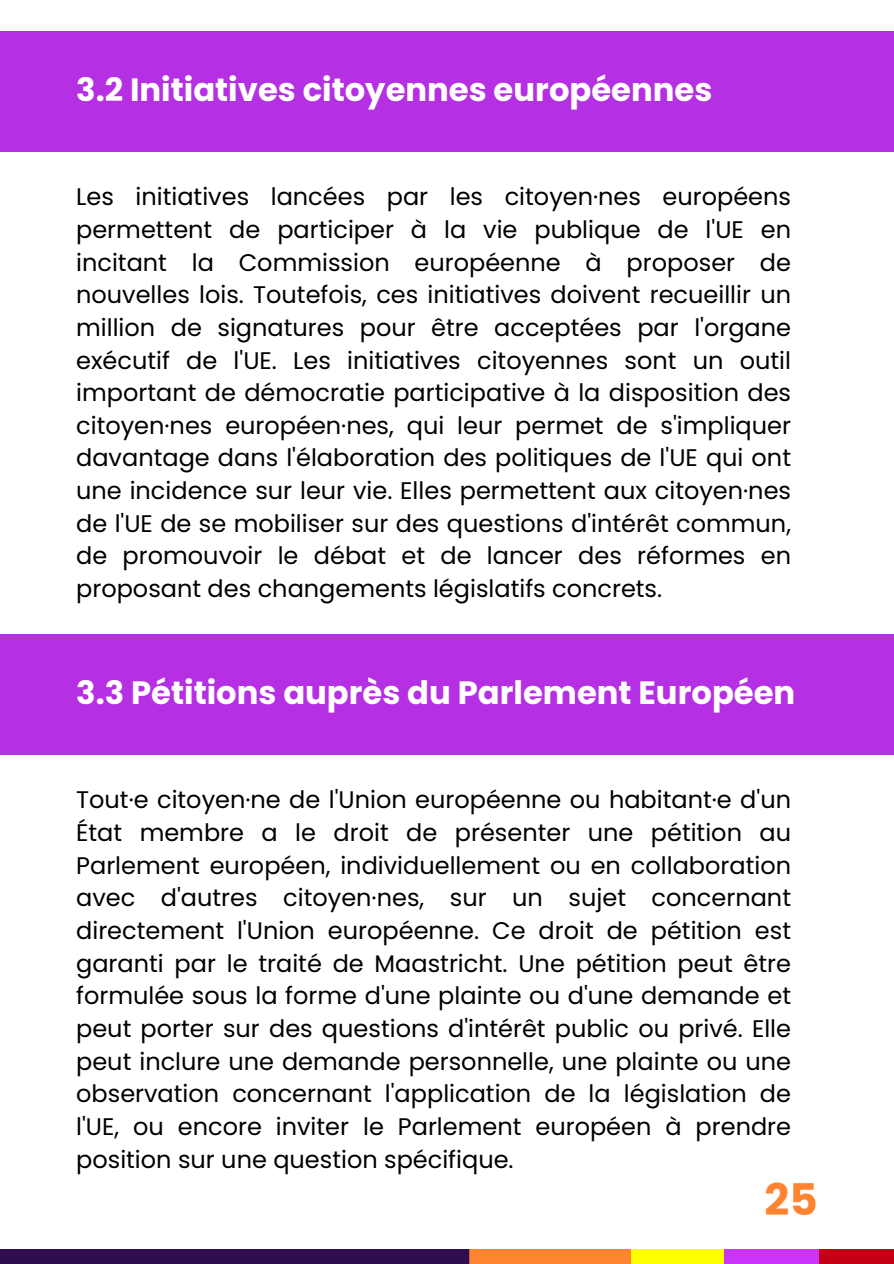
<style>
.page{position:relative;width:894px;height:1264px;background:#fff}
.page>*{position:absolute;margin:0;border:0;box-sizing:border-box;transform-origin:0 0}
.t1{font:700 43.5px "Poppins";color:#ff8431}
.t2{font:700 32.25px "Poppins";color:#fff}
.t3{font:24px/32.7px "Poppins";color:#000;text-align:justify}
</style>
<div class="page">
<div style="left:0;top:31px;width:893px;height:120px;background:#b530e3"></div>
<div style="left:0;top:633px;width:893px;height:121px;background:#b530e3"></div>
<div style="left:0;top:1238px;width:893px;height:25px;background:#300c50"></div>
<div style="left:469px;top:1239px;width:162px;height:24px;background:#ff8431"></div>
<div style="left:631px;top:1239px;width:92px;height:24px;background:#ff0"></div>
<div style="left:724px;top:1239px;width:97px;height:24px;background:#c835f8"></div>
<div style="left:818px;top:1239px;width:75px;height:24px;background:#c40015"></div>
<div style="left:0;top:1234px;width:893px;height:14px;background:#fff"></div>
<p class="t2" style="left:76px;top:67px;width:637px">3.2 Initiatives citoyennes européennes</p>
<h1 class="t3" style="left:76px;top:180px;width:716px">Les initiatives lancées par les citoyen·nes européens permettent de participer à la vie publique de l'UE en incitant la Commission européenne à proposer de nouvelles lois. Toutefois, ces initiatives doivent recueillir un million de signatures pour être acceptées par l'organe exécutif de l'UE. Les initiatives citoyennes sont un outil important de démocratie participative à la disposition des citoyen·nes européen·nes, qui leur permet de s'impliquer davantage dans l'élaboration des politiques de l'UE qui ont une incidence sur leur vie. Elles permettent aux citoyen·nes de l'UE de se mobiliser sur des questions d'intérêt commun, de promouvoir le débat et de lancer des réformes en proposant des changements législatifs concrets.</h1>
<p class="t2" style="left:76px;top:670px;width:720px">3.3 Pétitions auprès du Parlement Européen</p>
<p class="t3" style="left:76px;top:783px;width:716px">Tout·e citoyen·ne de l'Union européenne ou habitant·e d'un État membre a le droit de présenter une pétition au Parlement européen, individuellement ou en collaboration avec d'autres citoyen·nes, sur un sujet concernant directement l'Union européenne. Ce droit de pétition est garanti par le traité de Maastricht. Une pétition peut être formulée sous la forme d'une plainte ou d'une demande et peut porter sur des questions d'intérêt public ou privé. Elle peut inclure une demande personnelle, une plainte ou une observation concernant l'application de la législation de l'UE, ou encore inviter le Parlement européen à prendre position sur une question spécifique.</p>
<h1 class="t1" style="left:764px;top:1169px;width:55px">25</h1>
</div>
